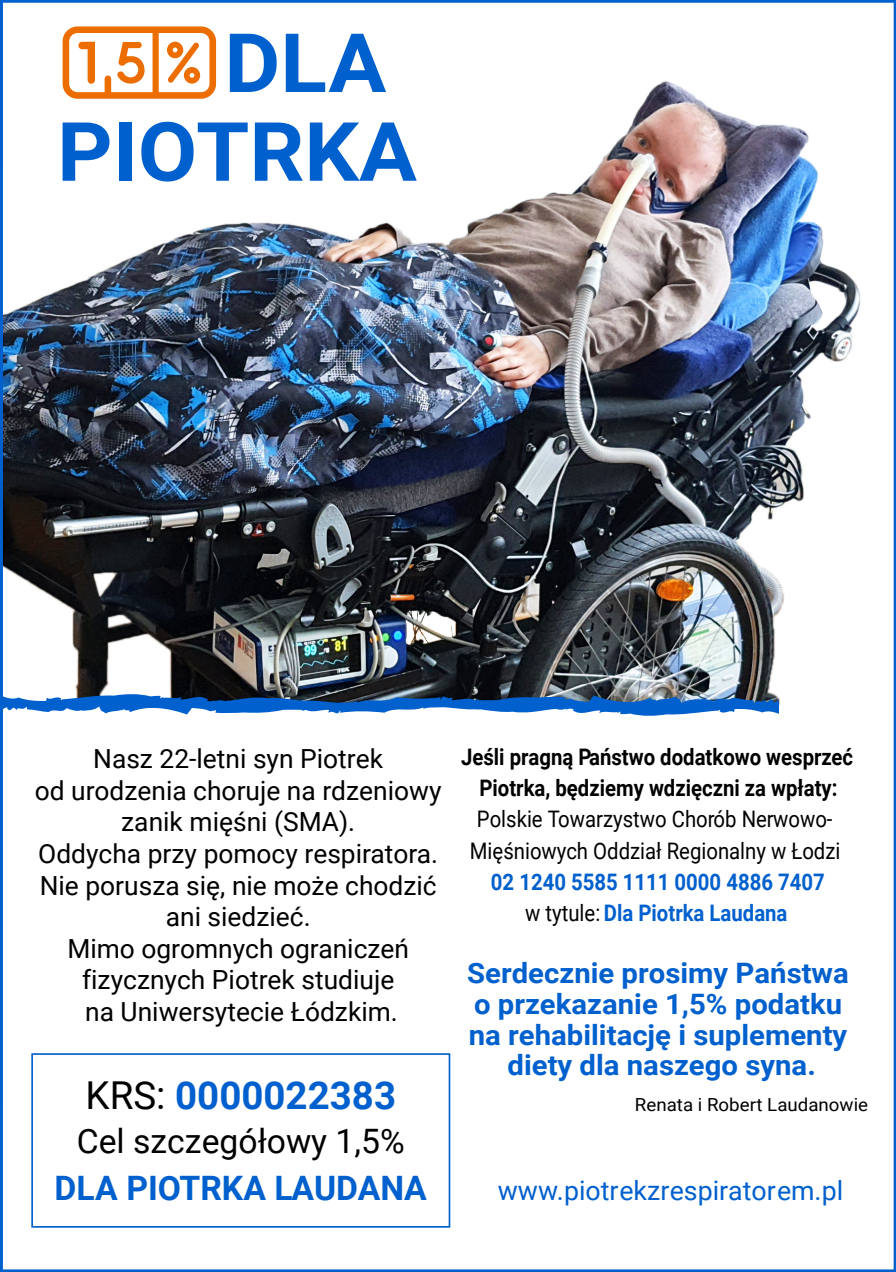
<style>
.page{position:relative;width:896px;height:1272px;background:#fff}
.page>*{position:absolute;margin:0;border:0;box-sizing:border-box;transform-origin:0 0}
.t1{font:700 81.9px/88.7px "Roboto";color:#0060cd;scale:1.05 1}
.t2{font:700 38.41px "Roboto";color:#0060cd}
.t3{font:33.6px "Roboto";color:#000}
.t4{font:700 33.6px "Roboto";color:#0060cd}
.t5{font:700 28.18px/30.6px "Roboto";color:#0060cd;text-align:center;scale:1.04 1}
.t6{font:26.69px "Roboto";color:#0060cd}
.t7{font:26.34px/31.6px "Roboto";color:#000;text-align:center}
.t8{font:700 22.75px/31.2px "Roboto";color:#000;text-align:center;scale:.89 1}
.t9{font:22.75px/31.2px "Roboto";color:#000;text-align:center;scale:.89 1}
.t10{font:700 22.75px/31.2px "Roboto";color:#0060cd;text-align:center;scale:.89 1}
.t11{font:18.03px "Roboto";color:#000;scale:1.04 1}
.s1{font-weight:400;color:#000}
</style>
<div class="page">
<img style="left:3px;top:50px;width:891px;height:916px">
<hr style="left:0;top:0;width:896px;height:3px;background:#0060cd">
<hr style="left:0;top:1269px;width:896px;height:2px;background:#0060cd">
<div style="left:31px;top:1053px;width:419px;height:174px;border:2px solid #0060cd"></div>
<svg style="left:3px;top:692px;width:776px;height:25px"></svg>
<hr style="left:894px;top:0;width:2px;height:1271px;background:#0060cd">
<hr style="left:0;top:0;width:3px;height:1271px;background:#0060cd">
<svg style="left:63px;top:26px;width:153px;height:73px"></svg>
<h1 class="t1" style="left:57px;top:15px;width:344px;text-indent:167px">DLA<br>PIOTRKA</h1>
<p class="t7" style="left:35px;top:745px;width:408px">Nasz 22-letni syn Piotrek<br>od urodzenia choruje na rdzeniowy zanik mięśni (SMA).<br>Oddycha przy pomocy respiratora.<br>Nie porusza się, nie może chodzić ani siedzieć.<br>Mimo ogromnych ograniczeń fizycznych Piotrek studiuje<br>na Uniwersytecie Łódzkim.</p>
<h2 class="t2" style="left:86px;top:1067px;width:312px"><span class="s1">KRS:</span> 0000022383</h2>
<p class="t3" style="left:77px;top:1127px;width:329px">Cel szczegółowy 1,5%</p>
<p class="t4" style="left:55px;top:1164px;width:374px">DLA PIOTRKA LAUDANA</p>
<p class="t8" style="left:461px;top:740px;width:442px">Jeśli pragną Państwo dodatkowo wesprzeć<br>Piotrka, będziemy wdzięczni za wpłaty:</p>
<p class="t9" style="left:470px;top:805px;width:418px">Polskie Towarzystwo Chorób Nerwowo-<br>Mięśniowych Oddział Regionalny w Łodzi</p>
<p class="t10" style="left:491px;top:865px;width:377px">02 1240 5585 1111 0000 4886 7407 <span class="s1">w tytule:</span> Dla Piotrka Laudana</p>
<p class="t5" style="left:467px;top:956px;width:368px">Serdecznie prosimy Państwa o przekazanie 1,5% podatku na rehabilitację i suplementy diety dla naszego syna.</p>
<p class="t11" style="left:635px;top:1097px;width:226px">Renata i Robert Laudanowie</p>
<p class="t6" style="left:498px;top:1179px;width:347px">www.piotrekzrespiratorem.pl</p>
</div>
